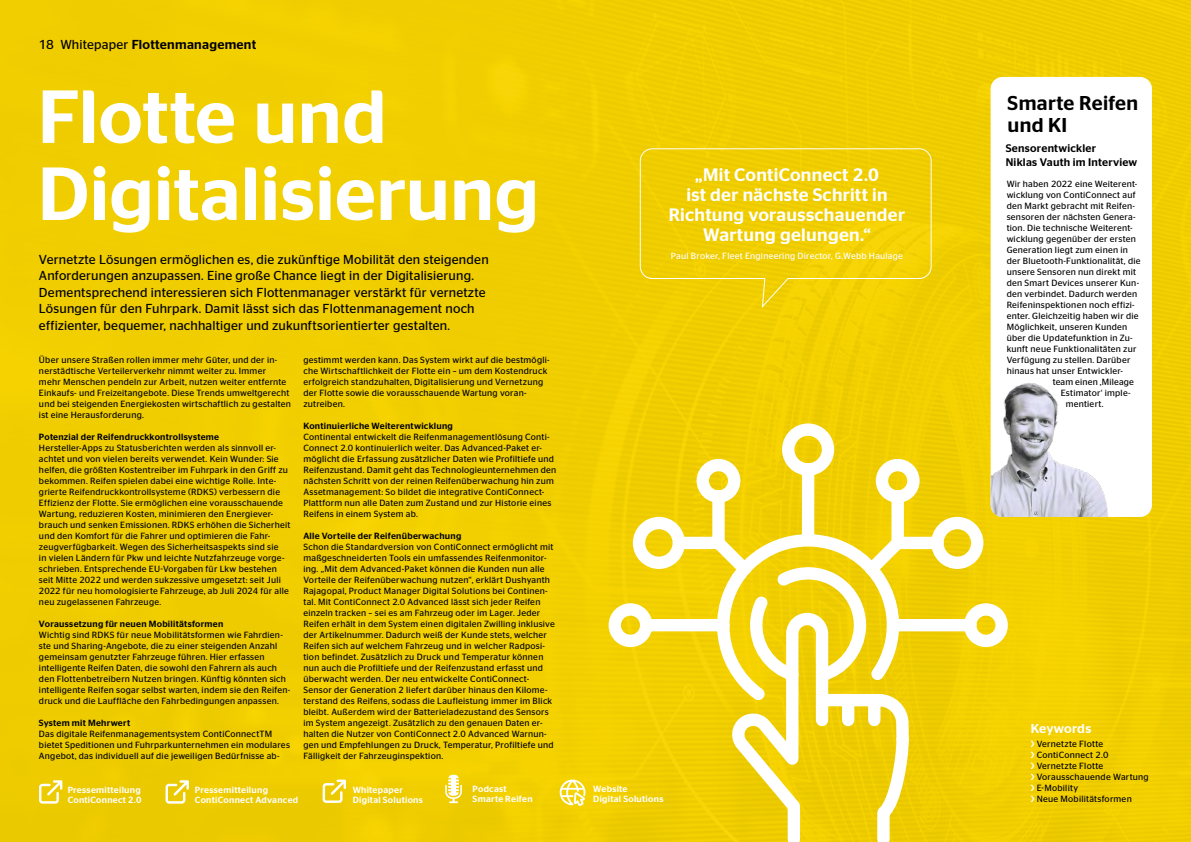
<style>
.page{position:relative;width:1191px;height:842px;background:#f0ce00}
.page>*{position:absolute;margin:0;border:0;box-sizing:border-box;transform-origin:0 0}
.t1{font:500 75px/77px "Continental Stag Sans";letter-spacing:.005em;color:#fff}
.t2{font:500 20px/22px "Continental Stag Sans";letter-spacing:.02em;color:#000}
.t3{font:500 18px/20px "Continental Stag Sans";letter-spacing:.02em;color:#fff;text-align:center}
.t4{font:13px/16.5px "Continental Stag Sans";letter-spacing:.015em;color:#000}
.t5{font:500 13px "Continental Stag Sans";letter-spacing:.02em;color:#000}
.t6{font:500 13px "Continental Stag Sans";letter-spacing:.01em;color:#fff}
.t7{font:500 11px/14px "Continental Stag Sans";letter-spacing:.02em;color:#000}
.t8{font:9px/11px "Continental Stag Sans";letter-spacing:.025em;color:#000}
.t9{font:500 9px "Continental Stag Sans";letter-spacing:.03em;color:#000}
.t10{font:500 9px/10px "Continental Stag Sans";letter-spacing:.03em;color:#fff}
.t11{font:9px "Continental Stag Sans";letter-spacing:.025em;color:#fff}
.s1{font-weight:400}
.s2{font-weight:500;color:#fff}
</style>
<div class="page">
<svg style="left:602px;top:423px;width:412px;height:419px"></svg>
<svg style="left:323px;top:779px;width:23px;height:24px"></svg>
<svg style="left:445px;top:775px;width:17px;height:28px"></svg>
<svg style="left:559px;top:779px;width:26px;height:27px"></svg>
<div style="left:990px;top:77px;width:162px;height:440px;background:#fff;border-radius:12px"></div>
<img style="left:990px;top:372px;width:119px;height:145px">
<svg style="left:165px;top:780px;width:24px;height:24px"></svg>
<svg style="left:39px;top:780px;width:23px;height:24px"></svg>
<div style="left:639px;top:148px;width:293px;height:161px;background:#f1ce00"></div>
<h3 class="t5" style="left:39px;top:37px;width:219px"><span class="s1">18 Whitepaper</span> Flottenmanagement</h3>
<h1 class="t1" style="left:38px;top:78px;width:502px">Flotte und<br>Digitalisierung</h1>
<p class="t4" style="left:39px;top:251px;width:451px">Vernetzte Lösungen ermöglichen es, die zukünftige Mobilität den steigenden Anforderungen anzupassen. Eine große Chance liegt in der Digitalisierung.<br>Dementsprechend interessieren sich Flottenmanager verstärkt für vernetzte Lösungen für den Fuhrpark. Damit lässt sich das Flottenmanagement noch effizienter, bequemer, nachhaltiger und zukunftsorientierter gestalten.</p>
<p class="t8" style="left:39px;top:354px;width:253px">Über unsere Straßen rollen immer mehr Güter, und der in&shy;nerstädtische Verteilerverkehr nimmt weiter zu. Immer<br>mehr Menschen pendeln zur Arbeit, nutzen weiter entfernte Einkaufs- und Freizeitangebote. Diese Trends umweltgerecht und bei steigenden Energiekosten wirtschaftlich zu gestalten ist eine Herausforderung.</p>
<p class="t9" style="left:39px;top:432px;width:182px">Potenzial der Reifendruckkontrollsysteme</p>
<p class="t8" style="left:39px;top:442px;width:253px">Hersteller-Apps zu Statusberichten werden als sinnvoll er&shy;achtet und von vielen bereits verwendet. Kein Wunder: Sie helfen, die größten Kostentreiber im Fuhrpark in den Griff zu bekommen. Reifen spielen dabei eine wichtige Rolle. Inte&shy;grierte Reifendruckkontrollsysteme (RDKS) verbessern die Effizienz der Flotte. Sie ermöglichen eine vorausschauende Wartung, reduzieren Kosten, minimieren den Energiever&shy;brauch und senken Emissionen. RDKS erhöhen die Sicherheit und den Komfort für die Fahrer und optimieren die Fahr&shy;zeugverfügbarkeit. Wegen des Sicherheitsaspekts sind sie<br>in vielen Ländern für Pkw und leichte Nutzfahrzeuge vorge&shy;schrieben. Entsprechende EU-Vorgaben für Lkw bestehen seit Mitte 2022 und werden sukzessive umgesetzt: seit Juli 2022 für neu homologisierte Fahrzeuge, ab Juli 2024 für alle neu zugelassenen Fahrzeuge.</p>
<p class="t9" style="left:39px;top:619px;width:186px">Voraussetzung für neuen Mobilitätsformen</p>
<p class="t8" style="left:39px;top:629px;width:253px">Wichtig sind RDKS für neue Mobilitätsformen wie Fahrdien&shy;ste und Sharing-Angebote, die zu einer steigenden Anzahl gemeinsam genutzter Fahrzeuge führen. Hier erfassen intelligente Reifen Daten, die sowohl den Fahrern als auch den Flottenbetreibern Nutzen bringen. Künftig könnten sich intelligente Reifen sogar selbst warten, indem sie den Reifen&shy;druck und die Lauffläche den Fahrbedingungen anpassen.</p>
<p class="t9" style="left:39px;top:718px;width:93px">System mit Mehrwert</p>
<p class="t8" style="left:39px;top:728px;width:252px">Das digitale Reifenmanagementsystem ContiConnectTM bietet Speditionen und Fuhrparkunternehmen ein modulares<br>Angebot, das individuell auf die jeweiligen Bedürfnisse ab-</p>
<p class="t8" style="left:303px;top:354px;width:248px">gestimmt werden kann. Das System wirkt auf die bestmögli&shy;che Wirtschaftlichkeit der Flotte ein – um dem Kostendruck erfolgreich standzuhalten, Digitalisierung und Vernetzung der Flotte sowie die vorausschauende Wartung voran&shy;zutreiben.</p>
<p class="t9" style="left:303px;top:420px;width:151px">Kontinuierliche Weiterentwicklung</p>
<p class="t8" style="left:303px;top:431px;width:254px">Continental entwickelt die Reifenmanagementlösung Conti-Connect 2.0 kontinuierlich weiter. Das Advanced-Paket er&shy;möglicht die Erfassung zusätzlicher Daten wie Profiltiefe und Reifenzustand. Damit geht das Technologieunternehmen den nächsten Schritt von der reinen Reifenüberwachung hin zum Assetmanagement: So bildet die integrative ContiConnect-Plattform nun alle Daten zum Zustand und zur Historie eines Reifens in einem System ab.</p>
<p class="t9" style="left:303px;top:530px;width:159px">Alle Vorteile der Reifenüberwachung</p>
<p class="t8" style="left:303px;top:541px;width:253px">Schon die Standardversion von ContiConnect ermöglicht mit maßgeschneiderten Tools ein umfassendes Reifenmonitor&shy;ing. „Mit dem Advanced-Paket können die Kunden nun alle Vorteile der Reifenüberwachung nutzen“, erklärt Dushyanth Rajagopal, Product Manager Digital Solutions bei Continen&shy;tal. Mit ContiConnect 2.0 Advanced lässt sich jeder Reifen einzeln tracken – sei es am Fahrzeug oder im Lager. Jeder Reifen erhält in dem System einen digitalen Zwilling inklusive der Artikelnummer. Dadurch weiß der Kunde stets, welcher Reifen sich auf welchem Fahrzeug und in welcher Radposi&shy;tion befindet. Zusätzlich zu Druck und Temperatur können nun auch die Profiltiefe und der Reifenzustand erfasst und überwacht werden. Der neu entwickelte ContiConnect-Sensor der Generation 2 liefert darüber hinaus den Kilome&shy;terstand des Reifens, sodass die Laufleistung immer im Blick bleibt. Außerdem wird der Batterieladezustand des Sensors im System angezeigt. Zusätzlich zu den genauen Daten er&shy;halten die Nutzer von ContiConnect 2.0 Advanced Warnun&shy;gen und Empfehlungen zu Druck, Temperatur, Profiltiefe und Fälligkeit der Fahrzeuginspektion.</p>
<h3 class="t3" style="left:669px;top:165px;width:238px">„Mit ContiConnect 2.0<br>ist der nächste Schritt in<br>Richtung vorausschauender<br>Wartung gelungen.“</h3>
<p class="t11" style="left:671px;top:251px;width:233px">Paul Broker, Fleet Engineering Director, G.Webb Haulage</p>
<p class="t10" style="left:68px;top:785px;width:75px">Pressemitteilung<br>ContiConnect 2.0</p>
<p class="t10" style="left:195px;top:785px;width:105px">Pressemitteilung<br>ContiConnect Advanced</p>
<p class="t10" style="left:353px;top:785px;width:72px">Whitepaper<br>Digital Solutions</p>
<p class="t10" style="left:472px;top:784px;width:62px">Podcast<br>Smarte Reifen</p>
<p class="t10" style="left:593px;top:784px;width:72px">Website<br>Digital Solutions</p>
<h2 class="t2" style="left:1007px;top:92px;width:132px">Smarte Reifen und KI</h2>
<p class="t7" style="left:1005px;top:141px;width:133px">Sensorentwickler<br>Niklas Vauth im Interview</p>
<p class="t8" style="left:1006px;top:178px;width:132px">Wir haben 2022 eine Weiterent-</p>
<p class="t8" style="left:1006px;top:189px;width:130px">wicklung von ContiConnect auf</p>
<p class="t8" style="left:1006px;top:200px;width:130px">den Markt gebracht mit Reifen-</p>
<p class="t8" style="left:1006px;top:211px;width:130px">sensoren der nächsten Genera-</p>
<p class="t8" style="left:1006px;top:222px;width:127px">tion. Die technische Weiterent-</p>
<p class="t8" style="left:1006px;top:233px;width:131px">wicklung gegenüber der ersten</p>
<p class="t8" style="left:1006px;top:244px;width:123px">Generation liegt zum einen in</p>
<p class="t8" style="left:1006px;top:255px;width:135px">der Bluetooth-Funktionalität, die</p>
<p class="t8" style="left:1006px;top:266px;width:131px">unsere Sensoren nun direkt mit</p>
<p class="t8" style="left:1006px;top:277px;width:134px">den Smart Devices unserer Kun-</p>
<p class="t8" style="left:1006px;top:288px;width:132px">den verbindet. Dadurch werden</p>
<p class="t8" style="left:1006px;top:299px;width:130px">Reifeninspektionen noch effizi-</p>
<p class="t8" style="left:1006px;top:310px;width:133px">enter. Gleichzeitig haben wir die</p>
<p class="t8" style="left:1006px;top:321px;width:122px">Möglichkeit, unseren Kunden</p>
<p class="t8" style="left:1006px;top:332px;width:128px">über die Updatefunktion in Zu-</p>
<p class="t8" style="left:1006px;top:343px;width:131px">kunft neue Funktionalitäten zur</p>
<p class="t8" style="left:1006px;top:354px;width:125px">Verfügung zu stellen. Darüber</p>
<p class="t8" style="left:1006px;top:365px;width:118px">hinaus hat unser Entwickler-</p>
<p class="t8" style="left:1052px;top:376px;width:83px">team einen ,Mileage</p>
<p class="t8" style="left:1060px;top:387px;width:71px">Estimator‘ imple-</p>
<p class="t8" style="left:1065px;top:398px;width:39px">mentiert.</p>
<h3 class="t6" style="left:1030px;top:721px;width:62px">Keywords</h3>
<p class="t8" style="left:1030px;top:739px;width:119px"><span class="s2">&gt;</span> Vernetzte Flotte<br><span class="s2">&gt;</span> ContiConnect 2.0<br><span class="s2">&gt;</span> Vernetzte Flotte<br><span class="s2">&gt;</span> Vorausschauende Wartung <span class="s2">&gt;</span> E-Mobility<br><span class="s2">&gt;</span> Neue Mobilitätsformen</p>
</div>
